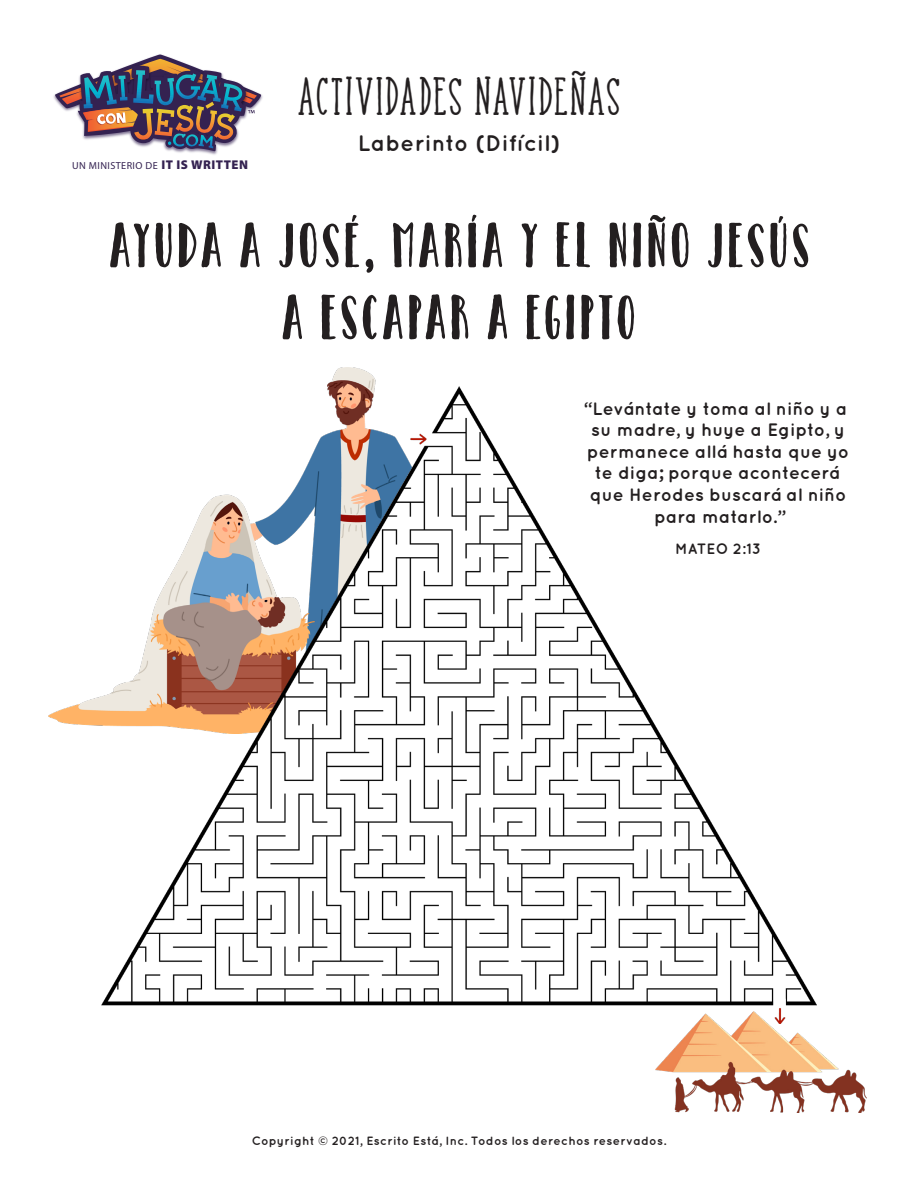
<style>
.page{position:relative;width:918px;height:1188px;background:#fff}
.page>*{position:absolute;margin:0;border:0;box-sizing:border-box;transform-origin:0 0}
.t1{font:700 60px/72px "Catalina Avalon Sans";letter-spacing:.015em;color:#231f20;text-align:center}
.t2{font:49.5px "Catalina Anacapa Slab Bold";color:#231f20}
.t3{font:700 22.5px "Quicksand";letter-spacing:.015em;color:#231f20}
.t4{font:700 18px/21.6px "Quicksand";letter-spacing:.005em;color:#231f20;text-align:center}
.t5{font:700 15px "Quicksand";letter-spacing:.01em;color:#231f20}
.t6{font:700 12px "Quicksand";letter-spacing:.025em;color:#231f20}
.t7{font:10.2px "Myriad Pro";letter-spacing:.04em;color:#342251}
.s1{font-weight:900;font-size:12.75px}
</style>
<div class="page">
<img style="left:48px;top:368px;width:328px;height:358px">
<img style="left:102px;top:386px;width:714px;height:626px">
<img style="left:656px;top:1012px;width:211px;height:100px">
<img style="left:174px;top:151px;width:44px;height:4px">
<svg style="left:54px;top:54px;width:208px;height:97px"></svg>
<p class="t7" style="left:72px;top:159px;width:177px">UN MINISTERIO DE <span class="s1">IT IS WRITTEN</span></p>
<h2 class="t2" style="left:297px;top:68px;width:326px">ACTIVIDADES NAVIDEÑAS</h2>
<p class="t3" style="left:358px;top:130px;width:204px">Laberinto (Difícil)</p>
<h1 class="t1" style="left:108px;top:209px;width:705px">AYUDA A JOSÉ, MARÍA Y EL NIÑO JESÚS<br>A ESCAPAR A EGIPTO</h1>
<p class="t4" style="left:583px;top:397px;width:267px">“Levántate y toma al niño y a su madre, y huye a Egipto, y permanece allá hasta que yo te diga; porque acontecerá que Herodes buscará al niño para matarlo.”</p>
<p class="t5" style="left:675px;top:540px;width:87px">MATEO 2:13</p>
<p class="t6" style="left:252px;top:1134px;width:416px">Copyright © 2021, Escrito Está, Inc. Todos los derechos reservados.</p>
</div>
